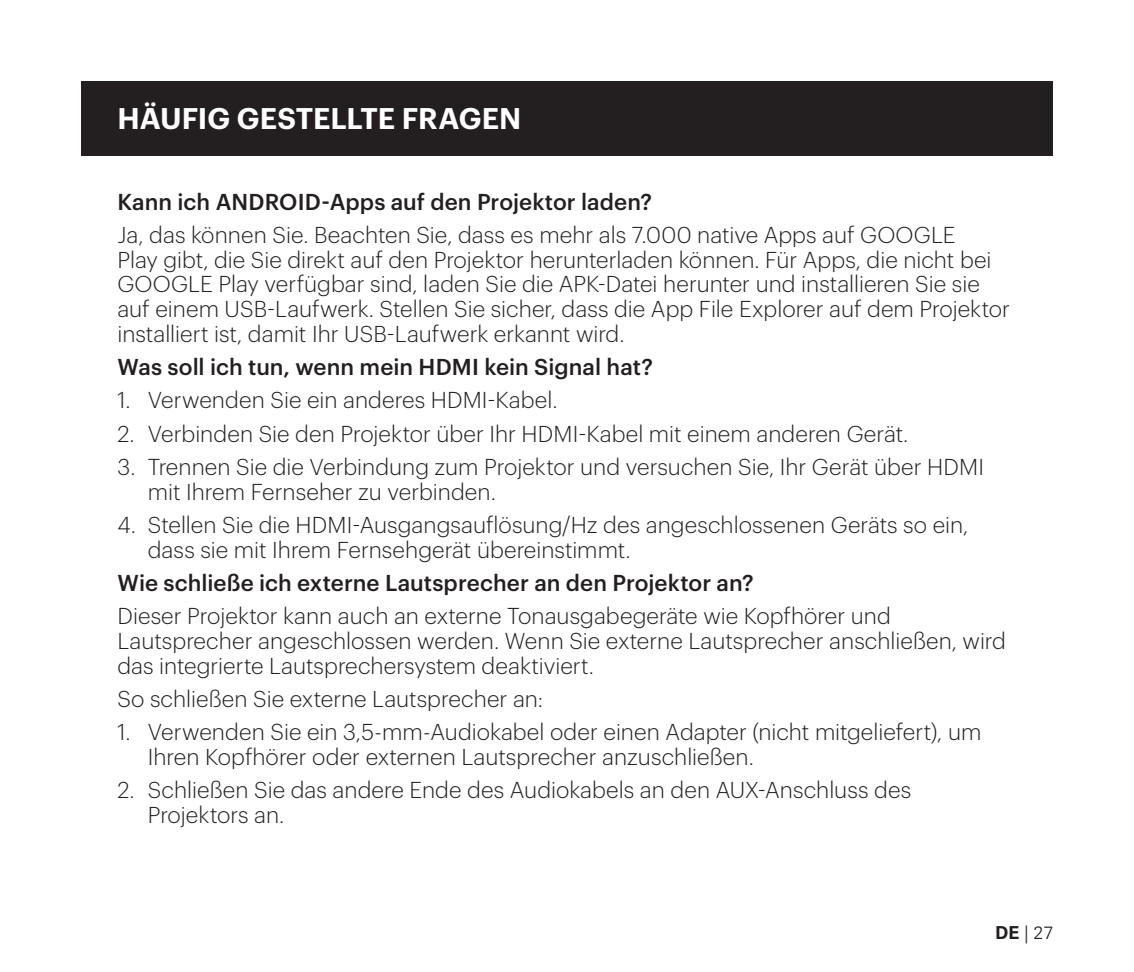
<style>
.page{position:relative;width:1134px;height:972px;background:#fff}
.page>*{position:absolute;margin:0;border:0;box-sizing:border-box;transform-origin:0 0}
.t1{font:600 29.25px "Graphik";letter-spacing:-.005em;color:#fff}
.t2{font:300 22.5px/24.8px "Graphik";letter-spacing:.005em;color:#231f20}
.t3{font:500 22.5px "Graphik";letter-spacing:.005em;color:#231f20}
.t4{font:300 18px "Univers LT";color:#231f20}
.s1{font-weight:700}
</style>
<div class="page">
<div style="left:81px;top:81px;width:972px;height:75px;background:#231f20"></div>
<h1 class="t1" style="left:118px;top:96px;width:405px">HÄUFIG GESTELLTE FRAGEN</h1>
<p class="t3" style="left:117px;top:184px;width:536px">Kann ich ANDROID-Apps auf den Projektor laden?</p>
<p class="t2" style="left:117px;top:221px;width:894px">Ja, das können Sie. Beachten Sie, dass es mehr als 7.000 native Apps auf GOOGLE<br>Play gibt, die Sie direkt auf den Projektor herunterladen können. Für Apps, die nicht bei GOOGLE Play verfügbar sind, laden Sie die APK-Datei herunter und installieren Sie sie auf einem USB-Laufwerk. Stellen Sie sicher, dass die App File Explorer auf dem Projektor installiert ist, damit Ihr USB-Laufwerk erkannt wird.</p>
<p class="t3" style="left:117px;top:350px;width:537px">Was soll ich tun, wenn mein HDMI kein Signal hat?</p>
<p class="t2" style="left:117px;top:386px;width:442px">1. Verwenden Sie ein anderes HDMI-Kabel.</p>
<p class="t2" style="left:117px;top:419px;width:793px">2. Verbinden Sie den Projektor über Ihr HDMI-Kabel mit einem anderen Gerät.</p>
<p class="t2" style="left:148px;top:453px;width:838px;text-indent:-30px">3. Trennen Sie die Verbindung zum Projektor und versuchen Sie, Ihr Gerät über HDMI mit Ihrem Fernseher zu verbinden.</p>
<p class="t2" style="left:148px;top:511px;width:822px;text-indent:-30px">4. Stellen Sie die HDMI-Ausgangsauflösung/Hz des angeschlossenen Geräts so ein, dass sie mit Ihrem Fernsehgerät übereinstimmt.</p>
<p class="t3" style="left:117px;top:566px;width:638px">Wie schließe ich externe Lautsprecher an den Projektor an?</p>
<p class="t2" style="left:117px;top:602px;width:890px">Dieser Projektor kann auch an externe Tonausgabegeräte wie Kopfhörer und<br>Lautsprecher angeschlossen werden. Wenn Sie externe Lautsprecher anschließen, wird das integrierte Lautsprechersystem deaktiviert.</p>
<p class="t2" style="left:117px;top:685px;width:427px">So schließen Sie externe Lautsprecher an:</p>
<p class="t2" style="left:148px;top:718px;width:835px;text-indent:-30px">1. Verwenden Sie ein 3,5-mm-Audiokabel oder einen Adapter (nicht mitgeliefert), um<br>Ihren Kopfhörer oder externen Lautsprecher anzuschließen.</p>
<p class="t2" style="left:148px;top:776px;width:765px;text-indent:-30px">2. Schließen Sie das andere Ende des Audiokabels an den AUX-Anschluss des<br>Projektors an.</p>
<p class="t4" style="left:995px;top:921px;width:60px"><span class="s1">DE</span> | 27</p>
</div>
